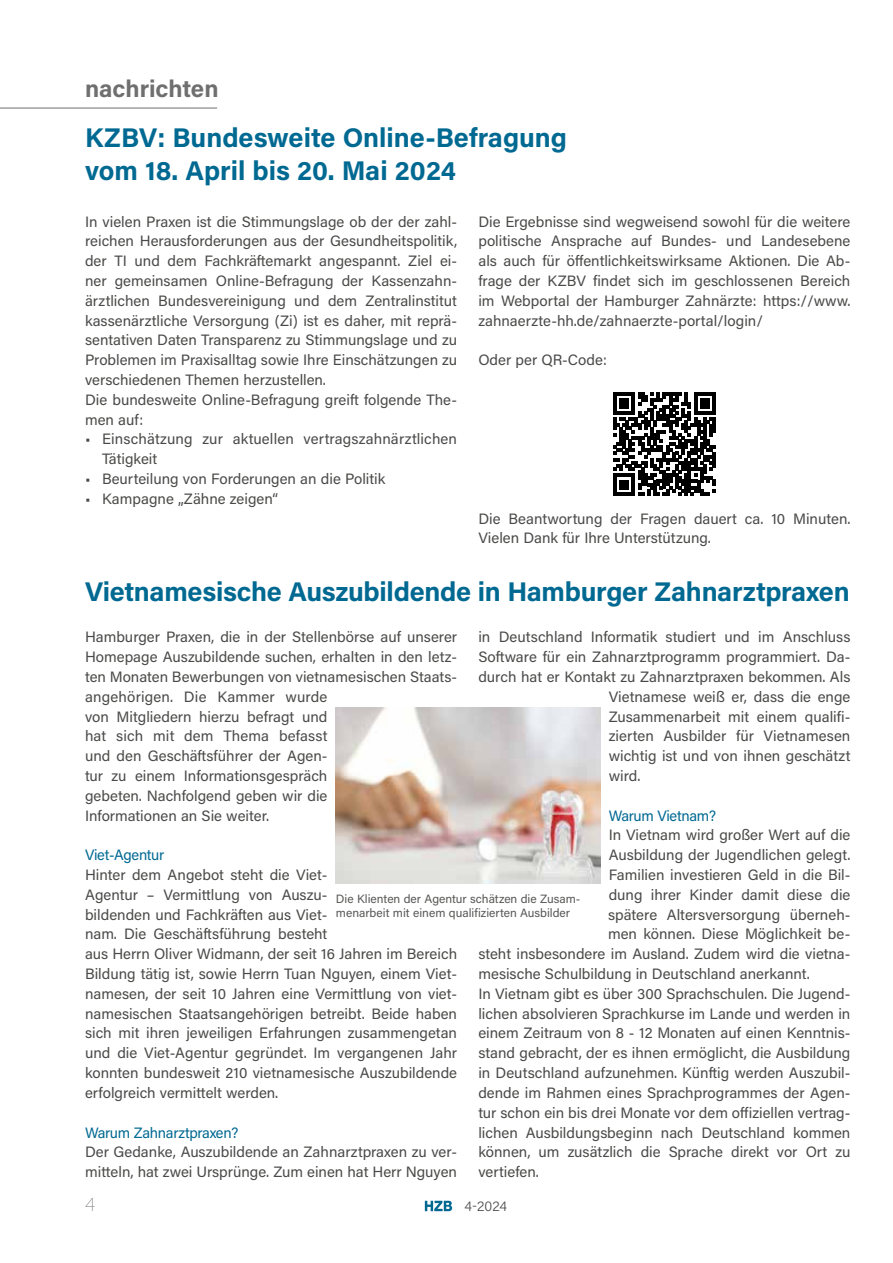
<style>
.page{position:relative;width:893px;height:1263px;background:#fff}
.page>*{position:absolute;margin:0;border:0;box-sizing:border-box;transform-origin:0 0}
.t1{font:700 27px/33px "Acumin Pro";letter-spacing:-.01em;color:#006992}
.t2{font:700 24px "Acumin Pro";color:#706f6f}
.t3{font:100 19.5px "Acumin Pro";color:#4a4a49}
.t4{font:15px/19.8px "Acumin Pro";color:#4a4a49}
.t5{font:15px "Acumin Pro";letter-spacing:-.02em;color:#006992}
.t6{font:300 13.5px "Acumin Pro";color:#4a4a49}
.t7{font:12px/14.4px "Acumin Pro";color:#575756}
</style>
<div class="page">
<hr style="left:0;top:108px;width:217px;height:1px;background:#706f6f">
<svg style="left:425px;top:1201px;width:27px;height:10px"></svg>
<svg style="left:613px;top:393px;width:103px;height:102px"></svg>
<img style="left:336px;top:708px;width:264px;height:176px">
<h2 class="t2" style="left:85px;top:71px;width:135px">nachrichten</h2>
<h1 class="t1" style="left:85px;top:120px;width:484px">KZBV: Bundesweite Online-Befragung vom 18. April bis 20. Mai 2024</h1>
<p class="t4" style="left:85px;top:211px;width:374px">In vielen Praxen ist die Stimmungslage ob der der zahl&shy;reichen Herausforderungen aus der Gesundheitspolitik, der TI und dem Fachkräftemarkt angespannt. Ziel ei&shy;ner gemeinsamen Online-Befragung der Kassenzahn&shy;ärztlichen Bundesvereinigung und dem Zentralinstitut kassenärztliche Versorgung (Zi) ist es daher, mit reprä&shy;sentativen Daten Transparenz zu Stimmungslage und zu Problemen im Praxisalltag sowie Ihre Einschätzungen zu verschiedenen Themen herzustellen.<br>Die bundesweite Online-Befragung greift folgende The&shy;men auf:</p>
<p class="t4" style="left:102px;top:429px;width:357px;text-indent:-17px">• Einschätzung zur aktuellen vertragszahnärztlichen<br>Tätigkeit</p>
<p class="t4" style="left:85px;top:468px;width:302px">• Beurteilung von Forderungen an die Politik</p>
<p class="t4" style="left:85px;top:488px;width:195px">• Kampagne „Zähne zeigen“</p>
<p class="t4" style="left:478px;top:211px;width:374px;text-align:justify">Die Ergebnisse sind wegweisend sowohl für die weitere politische Ansprache auf Bundes- und Landesebene als auch für öffentlichkeitswirksame Aktionen. Die Ab&shy;frage der KZBV findet sich im geschlossenen Bereich im Webportal der Hamburger Zahnärzte: https://www. zahnaerzte-hh.de/zahnaerzte-portal/login/</p>
<p class="t4" style="left:478px;top:349px;width:130px">Oder per QR-Code:</p>
<p class="t4" style="left:478px;top:508px;width:374px">Die Beantwortung der Fragen dauert ca. 10 Minuten.<br>Vielen Dank für Ihre Unterstützung.</p>
<h1 class="t1" style="left:85px;top:573px;width:766px">Vietnamesische Auszubildende in Hamburger Zahnarztpraxen</h1>
<p class="t4" style="left:85px;top:627px;width:374px">Hamburger Praxen, die in der Stellenbörse auf unserer Homepage Auszubildende suchen, erhalten in den letz&shy;ten Monaten Bewerbungen von vietnamesischen Staats&shy;angehörigen. Die Kammer wurde<br>von Mitgliedern hierzu befragt und<br>hat sich mit dem Thema befasst<br>und den Geschäftsführer der Agen-<br>tur zu einem Informationsgespräch<br>gebeten. Nachfolgend geben wir die<br>Informationen an Sie weiter.</p>
<p class="t5" style="left:85px;top:845px;width:81px">Viet-Agentur</p>
<p class="t4" style="left:85px;top:864px;width:374px">Hinter dem Angebot steht die Viet-<br>Agentur – Vermittlung von Auszu-<br>bildenden und Fachkräften aus Viet-<br>nam. Die Geschäftsführung besteht<br>aus Herrn Oliver Widmann, der seit 16 Jahren im Bereich Bildung tätig ist, sowie Herrn Tuan Nguyen, einem Viet&shy;namesen, der seit 10 Jahren eine Vermittlung von viet&shy;namesischen Staatsangehörigen betreibt. Beide haben sich mit ihren jeweiligen Erfahrungen zusammengetan und die Viet-Agentur gegründet. Im vergangenen Jahr konnten bundesweit 210 vietnamesische Auszubildende erfolgreich vermittelt werden.</p>
<p class="t5" style="left:85px;top:1122px;width:155px">Warum Zahnarztpraxen?</p>
<p class="t4" style="left:85px;top:1141px;width:374px">Der Gedanke, Auszubildende an Zahnarztpraxen zu ver&shy;mitteln, hat zwei Ursprünge. Zum einen hat Herr Nguyen</p>
<p class="t4" style="left:478px;top:627px;width:374px">in Deutschland Informatik studiert und im Anschluss</p>
<p class="t4" style="left:478px;top:646px;width:374px">Software für ein Zahnarztprogramm programmiert. Da-</p>
<p class="t4" style="left:478px;top:666px;width:374px">durch hat er Kontakt zu Zahnarztpraxen bekommen. Als</p>
<p class="t4" style="left:609px;top:686px;width:243px">Vietnamese weiß er, dass die enge</p>
<p class="t4" style="left:609px;top:706px;width:243px">Zusammenarbeit mit einem qualifi-</p>
<p class="t4" style="left:609px;top:726px;width:243px">zierten Ausbilder für Vietnamesen</p>
<p class="t4" style="left:609px;top:745px;width:243px">wichtig ist und von ihnen geschätzt</p>
<p class="t4" style="left:609px;top:765px;width:33px">wird.</p>
<p class="t5" style="left:609px;top:805px;width:109px">Warum Vietnam?</p>
<p class="t4" style="left:609px;top:825px;width:243px">In Vietnam wird großer Wert auf die</p>
<p class="t4" style="left:609px;top:844px;width:243px">Ausbildung der Jugendlichen gelegt.</p>
<p class="t4" style="left:609px;top:864px;width:243px">Familien investieren Geld in die Bil-</p>
<p class="t4" style="left:609px;top:884px;width:243px">dung ihrer Kinder damit diese die</p>
<p class="t4" style="left:608px;top:904px;width:244px">spätere Altersversorgung überneh-</p>
<p class="t4" style="left:608px;top:924px;width:244px">men können. Diese Möglichkeit be-</p>
<p class="t4" style="left:478px;top:943px;width:374px">steht insbesondere im Ausland. Zudem wird die vietna-</p>
<p class="t4" style="left:478px;top:963px;width:333px">mesische Schulbildung in Deutschland anerkannt.</p>
<p class="t4" style="left:478px;top:983px;width:374px">In Vietnam gibt es über 300 Sprachschulen. Die Jugend-</p>
<p class="t4" style="left:478px;top:1003px;width:374px">lichen absolvieren Sprachkurse im Lande und werden in</p>
<p class="t4" style="left:478px;top:1023px;width:374px">einem Zeitraum von 8 - 12 Monaten auf einen Kenntnis-</p>
<p class="t4" style="left:478px;top:1042px;width:374px">stand gebracht, der es ihnen ermöglicht, die Ausbildung</p>
<p class="t4" style="left:478px;top:1062px;width:374px">in Deutschland aufzunehmen. Künftig werden Auszubil-</p>
<p class="t4" style="left:478px;top:1082px;width:374px">dende im Rahmen eines Sprachprogrammes der Agen-</p>
<p class="t4" style="left:478px;top:1102px;width:374px">tur schon ein bis drei Monate vor dem offiziellen vertrag-</p>
<p class="t4" style="left:478px;top:1122px;width:374px">lichen Ausbildungsbeginn nach Deutschland kommen</p>
<p class="t4" style="left:478px;top:1141px;width:374px">können, um zusätzlich die Sprache direkt vor Ort zu</p>
<p class="t4" style="left:478px;top:1161px;width:62px">vertiefen.</p>
<p class="t7" style="left:336px;top:891px;width:246px">Die Klienten der Agentur schätzen die Zusam&shy;menarbeit mit einem qualifizierten Ausbilder</p>
<h3 class="t3" style="left:85px;top:1191px;width:12px">4</h3>
<p class="t6" style="left:464px;top:1197px;width:44px">4-2024</p>
</div>
